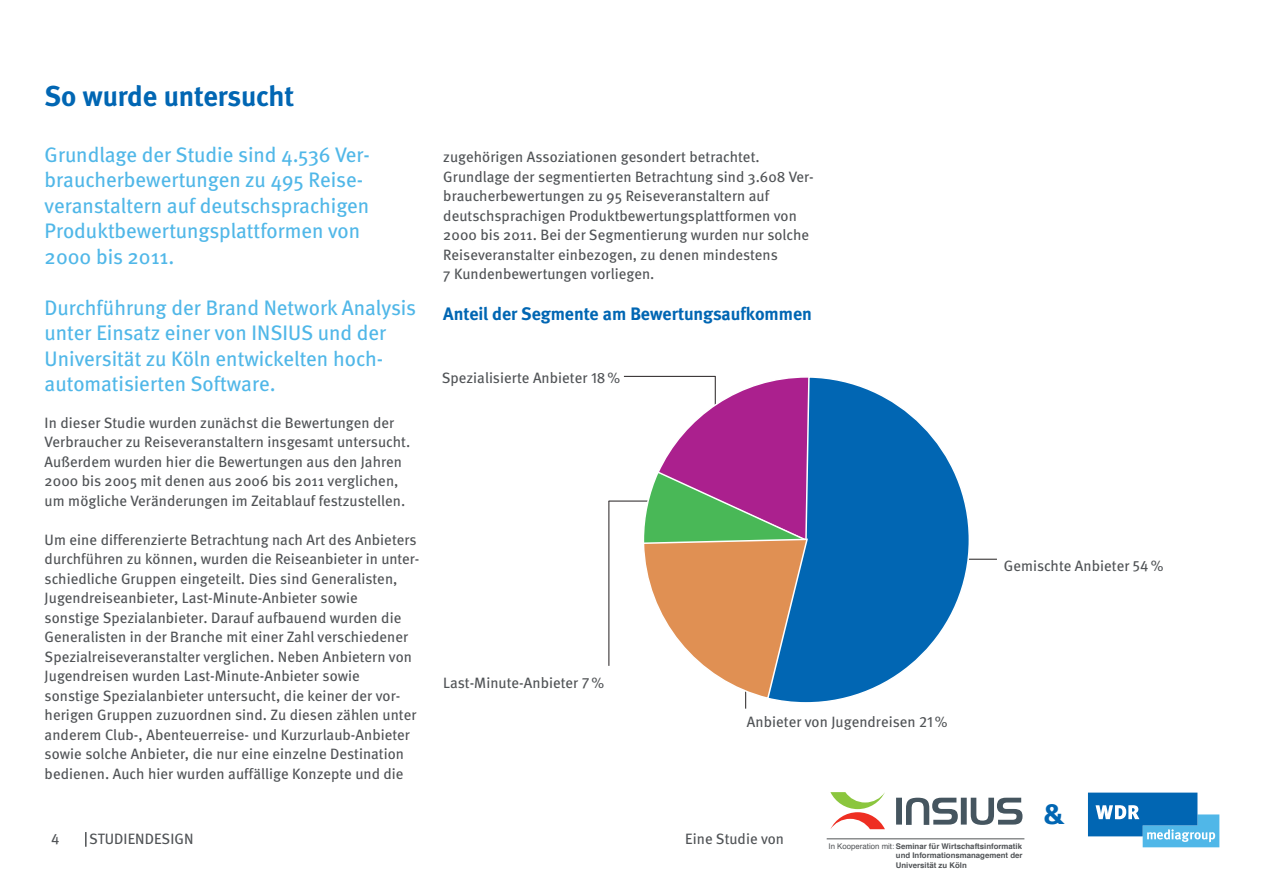
<style>
.page{position:relative;width:1263px;height:893px;background:#fff}
.page>*{position:absolute;margin:0;border:0;box-sizing:border-box;transform-origin:0 0}
.t1{font:700 30px "Meta";color:#0166b3}
.t2{font:700 28.5px "Meta";letter-spacing:-.005em;color:#0166b3}
.t3{font:21px/25.5px "Meta";color:#50b7e8}
.t4{font:700 18px "Meta";color:#0166b3}
.t5{font:15px/19.5px "Meta";letter-spacing:.005em;color:#505356}
.t6{font:15px "Meta Book Expert";color:#505356}
.t7{font:700 7.8px/9.4px "Helvetica";color:#505356;text-align:justify}
.s1{font-family:"Meta Book Expert"}
.s2{font-weight:400}
</style>
<div class="page">
<hr style="left:827px;top:838px;width:197px;height:1px;background:#505356">
<svg style="left:830px;top:792px;width:55px;height:37px"></svg>
<svg style="left:896px;top:798px;width:126px;height:27px"></svg>
<svg style="left:1088px;top:793px;width:131px;height:54px"></svg>
<svg style="left:85px;top:832px;width:2px;height:15px"></svg>
<hr style="left:940px;top:559px;width:57px;height:1px;background:#231f20">
<hr style="left:609px;top:501px;width:41px;height:1px;background:#231f20">
<hr style="left:624px;top:376px;width:91px;height:1px;background:#231f20">
<hr style="left:609px;top:501px;width:1px;height:165px;background:#231f20">
<hr style="left:745px;top:652px;width:1px;height:57px;background:#231f20">
<svg style="left:780px;top:377px;width:191px;height:326px"></svg>
<svg style="left:642px;top:375px;width:171px;height:325px"></svg>
<h2 class="t2" style="left:45px;top:79px;width:251px">So wurde untersucht</h2>
<h3 class="t3" style="left:45px;top:141px;width:327px">Grundlage der Studie sind 4.536 Ver&shy;braucherbewertungen zu 495 Reise&shy;veranstaltern auf deutschsprachigen<br>Produktbewertungsplattformen von<br>2000 bis 2011.</h3>
<h3 class="t3" style="left:45px;top:294px;width:373px">Durchführung der Brand Network Analysis unter Einsatz einer von INSIUS und der Universität zu Köln entwickelten hoch&shy;automatisierten Software.</h3>
<p class="t5" style="left:45px;top:413px;width:367px">In dieser Studie wurden zunächst die Bewertungen der Verbraucher zu Reiseveranstaltern insgesamt untersucht.<br>Außerdem wurden hier die Bewertungen aus den Jahren 2000 bis 2005 mit denen aus 2006 bis 2011 verglichen, um mögliche Veränderungen im Zeitablauf festzustellen.</p>
<p class="t5" style="left:45px;top:530px;width:375px">Um eine differenzierte Betrachtung nach Art des Anbieters durchführen zu können, wurden die Reiseanbieter in unter&shy;schiedliche Gruppen eingeteilt. Dies sind Generalisten, Jugendreiseanbieter, Last-Minute-Anbieter sowie<br>sonstige Spezialanbieter. Darauf aufbauend wurden die Generalisten in der Branche mit einer Zahl verschiedener Spezialreiseveranstalter verglichen. Neben Anbietern von Jugendreisen wurden Last-Minute-Anbieter sowie sonstige Spezialanbieter untersucht, die keiner der vor&shy;herigen Gruppen zuzuordnen sind. Zu diesen zählen unter anderem Club-, Abenteuerreise- und Kurzurlaub-Anbieter sowie solche Anbieter, die nur eine einzelne Destination bedienen. Auch hier wurden auffällige Konzepte und die</p>
<p class="t5" style="left:443px;top:147px;width:372px">zugehörigen Assoziationen gesondert betrachtet.<br>Grundlage der segmentierten Betrachtung sind 3.608 Ver&shy;braucherbewertungen zu 95 Reiseveranstaltern auf deutschsprachigen Produktbewertungsplattformen von 2000 bis 2011. Bei der Segmentierung wurden nur solche Reiseveranstalter einbezogen, zu denen mindestens<br>7 Kundenbewertungen vorliegen.</p>
<p class="t4" style="left:443px;top:303px;width:370px">Anteil der Segmente am Bewertungsaufkommen</p>
<p class="t5" style="left:442px;top:368px;width:180px">Spezialisierte Anbieter <span class="s1">18</span>%</p>
<p class="t5" style="left:443px;top:673px;width:162px">Last-Minute-Anbieter <span class="s1">7</span>%</p>
<p class="t5" style="left:747px;top:712px;width:202px">Anbieter von Jugendreisen <span class="s1">21</span>%</p>
<p class="t5" style="left:1004px;top:556px;width:161px">Gemischte Anbieter <span class="s1">54</span>%</p>
<h1 class="t1" style="left:1043px;top:795px;width:23px">&amp;</h1>
<p class="t6" style="left:51px;top:829px;width:10px">4</p>
<p class="t5" style="left:685px;top:829px;width:100px">Eine Studie von</p>
<p class="t5" style="left:89px;top:829px;width:106px">STUDIENDESIGN</p>
<p class="t7" style="left:896px;top:842px;width:128px;text-indent:-67px"><span class="s2">In Kooperation mit:</span> Seminar für Wirtschaftsinformatik und Informationsmanagement der Universität zu Köln</p>
</div>
